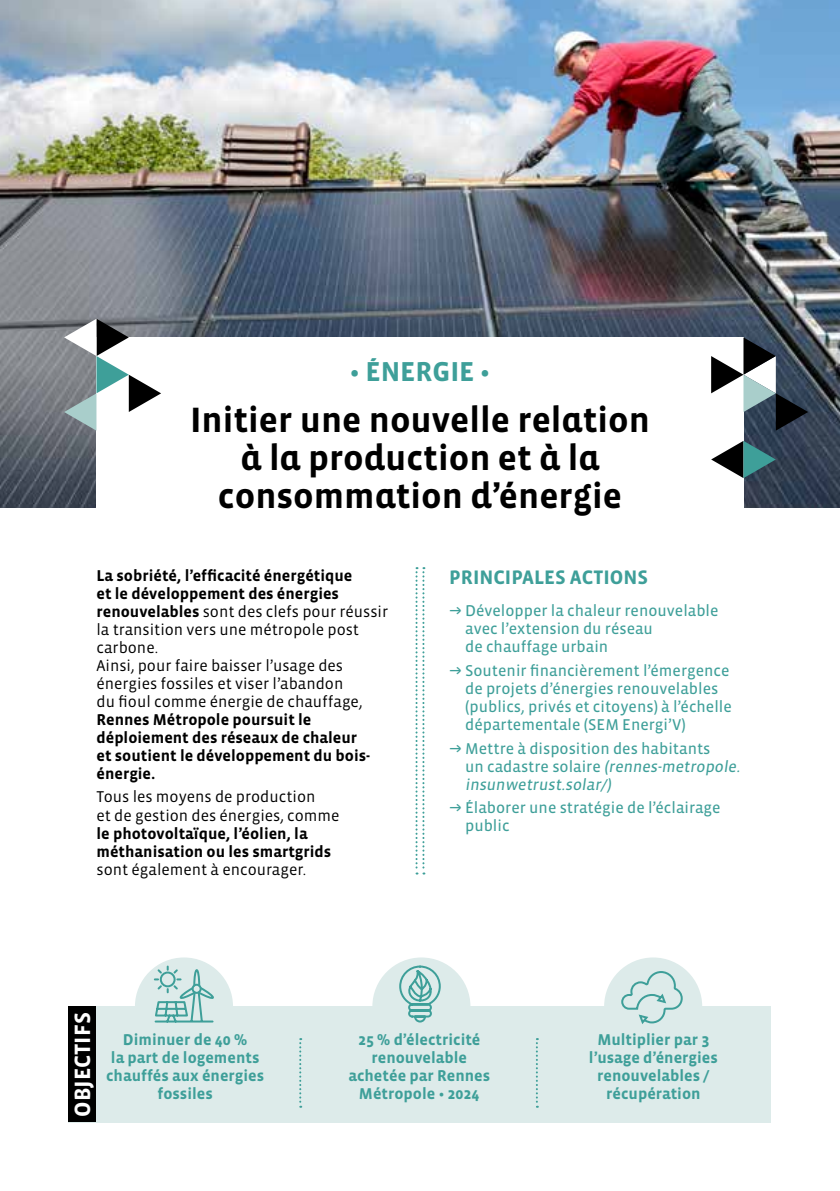
<style>
.page{position:relative;width:840px;height:1191px;background:#fff}
.page>*{position:absolute;margin:0;border:0;box-sizing:border-box;transform-origin:0 0}
.t1{font:700 36px/38px "Vista Sans Alt";color:#000;text-align:center}
.t2{font:700 28px "Vista Sans OT";color:#3e9f99}
.t3{font:700 22.6px "Vista Sans OT";color:#fff}
.t4{font:700 20px "Vista Sans OT";color:#3e9f99}
.t5{font:16px/18px "Vista Sans OT";color:#3e9f99}
.t6{font:16px/18px "Vista Sans OT";color:#000}
.t7{font:700 16px/18px "Vista Sans OT";color:#3e9f99;text-align:center}
.t8{font:700 16px/18px "Vista Sans OT";color:#000}
.s1{font-weight:700}
</style>
<div class="page">
<img style="left:0;top:0;width:839px;height:507px">
<svg style="left:415px;top:567px;width:9px;height:307px"></svg>
<div style="left:372px;top:957px;width:98px;height:98px;background:#ddebea;border-radius:50%"></div>
<div style="left:135px;top:957px;width:98px;height:98px;background:#ddebea;border-radius:50%"></div>
<div style="left:603px;top:957px;width:98px;height:98px;background:#ddebea;border-radius:50%"></div>
<div style="left:68px;top:1006px;width:702px;height:117px;background:#ddebea"></div>
<svg style="left:299px;top:1038px;width:2px;height:69px"></svg>
<svg style="left:535px;top:1038px;width:2px;height:69px"></svg>
<div style="left:68px;top:1006px;width:28px;height:116px;background:#000"></div>
<svg style="left:621px;top:971px;width:62px;height:53px"></svg>
<svg style="left:399px;top:965px;width:42px;height:58px"></svg>
<svg style="left:153px;top:964px;width:63px;height:59px"></svg>
<div style="left:96px;top:337px;width:647px;height:193px;background:#fff"></div>
<svg style="left:711px;top:337px;width:96px;height:94px"></svg>
<svg style="left:711px;top:441px;width:64px;height:37px"></svg>
<svg style="left:64px;top:319px;width:97px;height:112px"></svg>
<h2 class="t2" style="left:349px;top:357px;width:142px">• ÉNERGIE •</h2>
<h1 class="t1" style="left:190px;top:401px;width:461px">Initier une nouvelle relation à la production et à la consommation d’énergie</h1>
<p class="t6" style="left:96px;top:566px;width:293px"><span class="s1">La sobriété, l’efficacité énergétique<br>et le développement des énergies renouvelables</span> sont des clefs pour réussir la transition vers une métropole post carbone.<br>Ainsi, pour faire baisser l’usage des énergies fossiles et viser l’abandon<br>du fioul comme énergie de chauffage,</p>
<p class="t8" style="left:96px;top:710px;width:275px">Rennes Métropole poursuit le déploiement des réseaux de chaleur et soutient le développement du bois&shy;énergie.</p>
<p class="t6" style="left:96px;top:788px;width:244px">Tous les moyens de production<br>et de gestion des énergies, comme</p>
<p class="t8" style="left:96px;top:824px;width:236px">le photovoltaïque, l’éolien, la méthanisation ou les smartgrids</p>
<p class="t6" style="left:96px;top:860px;width:211px">sont également à encourager.</p>
<p class="t4" style="left:449px;top:567px;width:200px">PRINCIPALES ACTIONS</p>
<p class="t5" style="left:465px;top:602px;width:255px;text-indent:-16px">→ Développer la chaleur renouvelable avec l’extension du réseau<br>de chauffage urbain</p>
<p class="t5" style="left:465px;top:662px;width:268px;text-indent:-16px">→ Soutenir financièrement l’émergence de projets d’énergies renouvelables (publics, privés et citoyens) à l’échelle départementale (SEM Energi’V)</p>
<p class="t5" style="left:465px;top:739px;width:278px;text-indent:-16px">→ Mettre à disposition des habitants<br>un cadastre solaire (rennes-metropole. insunwetrust.solar/)</p>
<p class="t5" style="left:465px;top:799px;width:257px;text-indent:-16px">→ Élaborer une stratégie de l’éclairage public</p>
<h3 class="t3" style="left:71px;top:1116px;width:106px;rotate:-90deg">OBJECTIFS</h3>
<p class="t7" style="left:106px;top:1030px;width:159px">Diminuer de 40 %<br>la part de logements chauffés aux énergies fossiles</p>
<p class="t7" style="left:348px;top:1030px;width:143px">25 % d’électricité renouvelable achetée par Rennes<br>Métropole • 2024</p>
<p class="t7" style="left:588px;top:1030px;width:130px">Multiplier par 3 l’usage d’énergies renouvelables / récupération</p>
</div>
